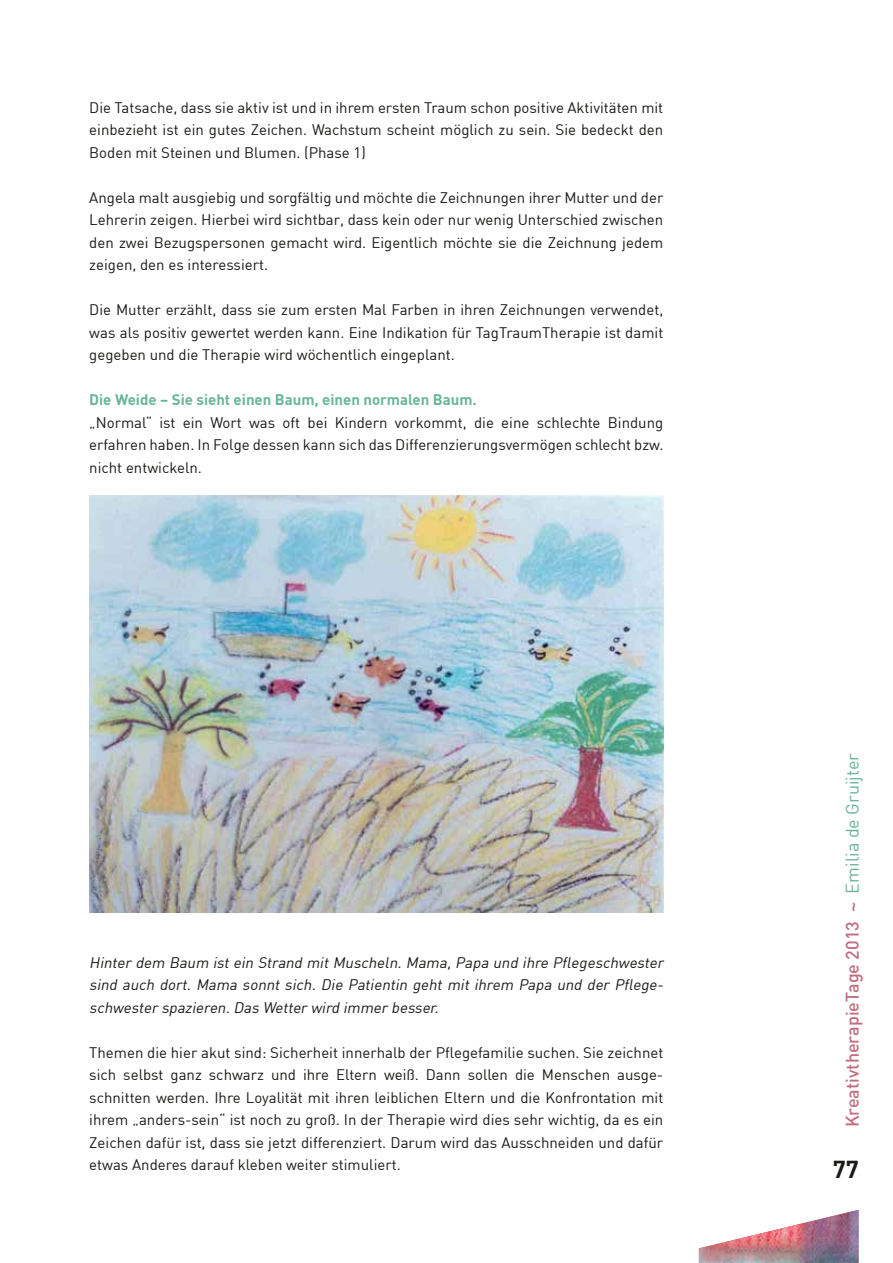
<style>
.page{position:relative;width:893px;height:1263px;background:#fff}
.page>*{position:absolute;margin:0;border:0;box-sizing:border-box;transform-origin:0 0}
.t1{font:700 24px "DIN";color:#1a1a18}
.t2{font:500 18px "DIN";color:#c16f7f}
.t3{font:15px/22.5px "DIN";color:#1a1a18;text-align:justify}
.t4{font:italic 15px/22.5px "DIN";color:#1a1a18;text-align:justify}
.t5{font:700 15px "DIN";color:#68b696}
.s1{font-weight:400;color:#68b696}
</style>
<div class="page">
<img style="left:699px;top:1210px;width:159px;height:53px">
<img style="left:89px;top:495px;width:574px;height:418px">
<p class="t3" style="left:89px;top:96px;width:575px">Die Tatsache, dass sie aktiv ist und in ihrem ersten Traum schon positive Aktivitäten mit einbezieht ist ein gutes Zeichen. Wachstum scheint möglich zu sein. Sie bedeckt den Boden mit Steinen und Blumen. (Phase 1)</p>
<p class="t3" style="left:89px;top:186px;width:576px">Angela malt ausgiebig und sorgfältig und möchte die Zeichnungen ihrer Mutter und der Lehrerin zeigen. Hierbei wird sichtbar, dass kein oder nur wenig Unterschied zwischen den zwei Bezugspersonen gemacht wird. Eigentlich möchte sie die Zeichnung jedem zeigen, den es interessiert.</p>
<p class="t3" style="left:89px;top:298px;width:576px">Die Mutter erzählt, dass sie zum ersten Mal Farben in ihren Zeichnungen verwendet, was als positiv gewertet werden kann. Eine Indikation für TagTraumTherapie ist damit gegeben und die Therapie wird wöchentlich eingeplant.</p>
<p class="t5" style="left:89px;top:390px;width:389px">Die Weide – Sie sieht einen Baum, einen normalen Baum.</p>
<p class="t3" style="left:89px;top:411px;width:576px">„Normal“ ist ein Wort was oft bei Kindern vorkommt, die eine schlechte Bindung erfahren haben. In Folge dessen kann sich das Differenzierungsvermögen schlecht bzw. nicht entwickeln.</p>
<p class="t4" style="left:89px;top:951px;width:579px">Hinter dem Baum ist ein Strand mit Muscheln. Mama, Papa und ihre Pflegeschwester sind auch dort. Mama sonnt sich. Die Patientin geht mit ihrem Papa und der Pflege&shy;schwester spazieren.Das Wetter wird immer besser.</p>
<p class="t3" style="left:89px;top:1041px;width:576px">Themen die hier akut sind: Sicherheit innerhalb der Pflegefamilie suchen. Sie zeichnet sich selbst ganz schwarz und ihre Eltern weiß. Dann sollen die Menschen ausge&shy;schnitten werden. Ihre Loyalität mit ihren leiblichen Eltern und die Konfrontation mit ihrem „anders-sein“ ist noch zu groß. In der Therapie wird dies sehr wichtig, da es ein Zeichen dafür ist, dass sie jetzt differenziert. Darum wird das Ausschneiden und dafür etwas Anderes darauf kleben weiter stimuliert.</p>
<p class="t2" style="left:841px;top:1127px;width:376px;rotate:-90deg">KreativtherapieTage 2013 ~ <span class="s1">Emilia de Gruijter</span></p>
<h1 class="t1" style="left:833px;top:1154px;width:28px">77</h1>
</div>
